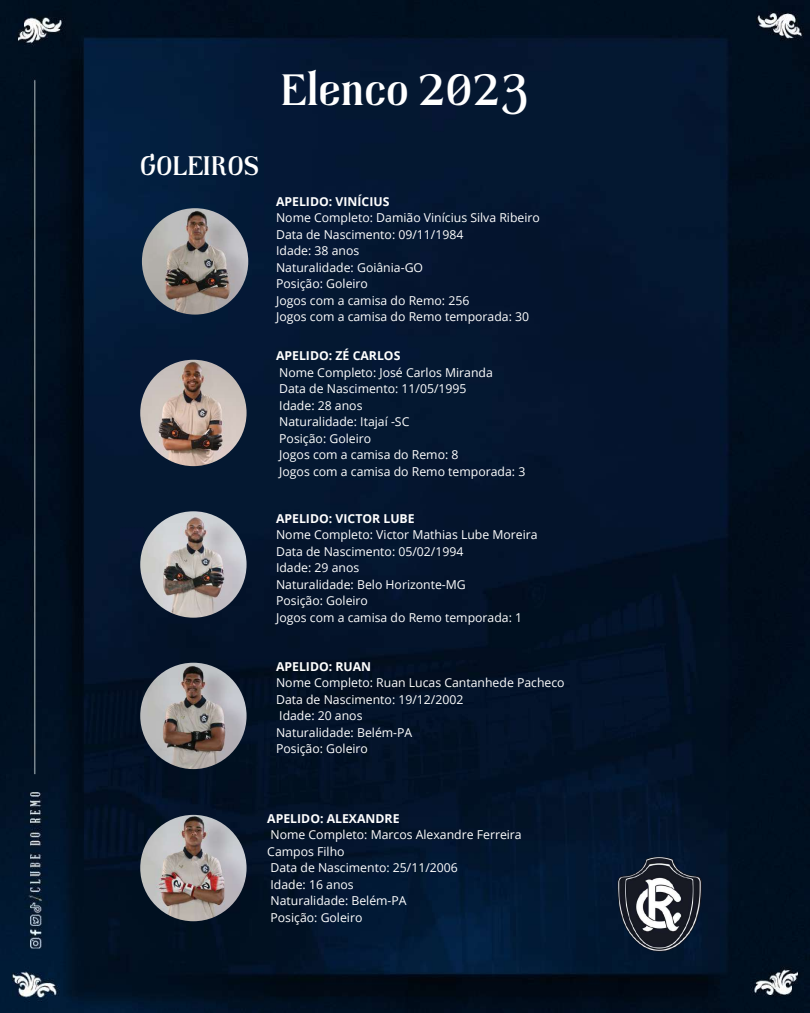
<style>
.page{position:relative;width:810px;height:1013px;background:#fff}
.page>*{position:absolute;margin:0;border:0;box-sizing:border-box;transform-origin:0 0}
.t1{font:700 45px "Tropikal";color:#fff}
.t2{font:700 27.5px "Tropikal";color:#fff}
.t3{font:12.2px/16.5px "Open Sans";color:#fff}
.t4{font:700 12.2px "Open Sans";color:#fff}
</style>
<div class="page">
<img style="left:0;top:0;width:810px;height:1012px">
<img style="left:142px;top:208px;width:106px;height:106px;border-radius:50%">
<img style="left:140px;top:360px;width:107px;height:106px;border-radius:50%">
<img style="left:140px;top:511px;width:107px;height:106px;border-radius:50%">
<img style="left:140px;top:662px;width:107px;height:107px;border-radius:50%">
<img style="left:590px;top:834px;width:139px;height:139px">
<img style="left:140px;top:814px;width:107px;height:107px;border-radius:50%">
<h2 class="t2" style="left:140px;top:154px;width:120px">GOLEIROS</h2>
<h1 class="t1" style="left:281px;top:71px;width:249px">Elenco 2023</h1>
<p class="t4" style="left:276px;top:192px;width:115px">APELIDO: VINÍCIUS</p>
<p class="t3" style="left:276px;top:209px;width:265px">Nome Completo: Damião Vinícius Silva Ribeiro<br>Data de Nascimento: 09/11/1984<br>Idade: 38 anos<br>Naturalidade: Goiânia-GO<br>Posição: Goleiro<br>Jogos com a camisa do Remo: 256<br>Jogos com a camisa do Remo temporada: 30</p>
<p class="t4" style="left:276px;top:347px;width:126px">APELIDO: ZÉ CARLOS</p>
<p class="t3" style="left:279px;top:364px;width:248px">Nome Completo: José Carlos Miranda<br>Data de Nascimento: 11/05/1995<br>Idade: 28 anos<br>Naturalidade: Itajaí -SC<br>Posição: Goleiro<br>Jogos com a camisa do Remo: 8<br>Jogos com a camisa do Remo temporada: 3</p>
<p class="t4" style="left:276px;top:510px;width:140px">APELIDO: VICTOR LUBE</p>
<p class="t3" style="left:276px;top:526px;width:263px">Nome Completo: Victor Mathias Lube Moreira<br>Data de Nascimento: 05/02/1994<br>Idade: 29 anos<br>Naturalidade: Belo Horizonte-MG<br>Posição: Goleiro<br>Jogos com a camisa do Remo temporada: 1</p>
<p class="t4" style="left:276px;top:658px;width:97px">APELIDO: RUAN</p>
<p class="t3" style="left:276px;top:674px;width:290px">Nome Completo: Ruan Lucas Cantanhede Pacheco<br>Data de Nascimento: 19/12/2002<br>Idade: 20 anos<br>Naturalidade: Belém-PA<br>Posição: Goleiro</p>
<p class="t4" style="left:267px;top:809px;width:134px">APELIDO: ALEXANDRE</p>
<p class="t3" style="left:267px;top:826px;width:256px">Nome Completo: Marcos Alexandre Ferreira<br>Campos Filho<br>Data de Nascimento: 25/11/2006<br>Idade: 16 anos<br>Naturalidade: Belém-PA<br>Posição: Goleiro</p>
</div>
